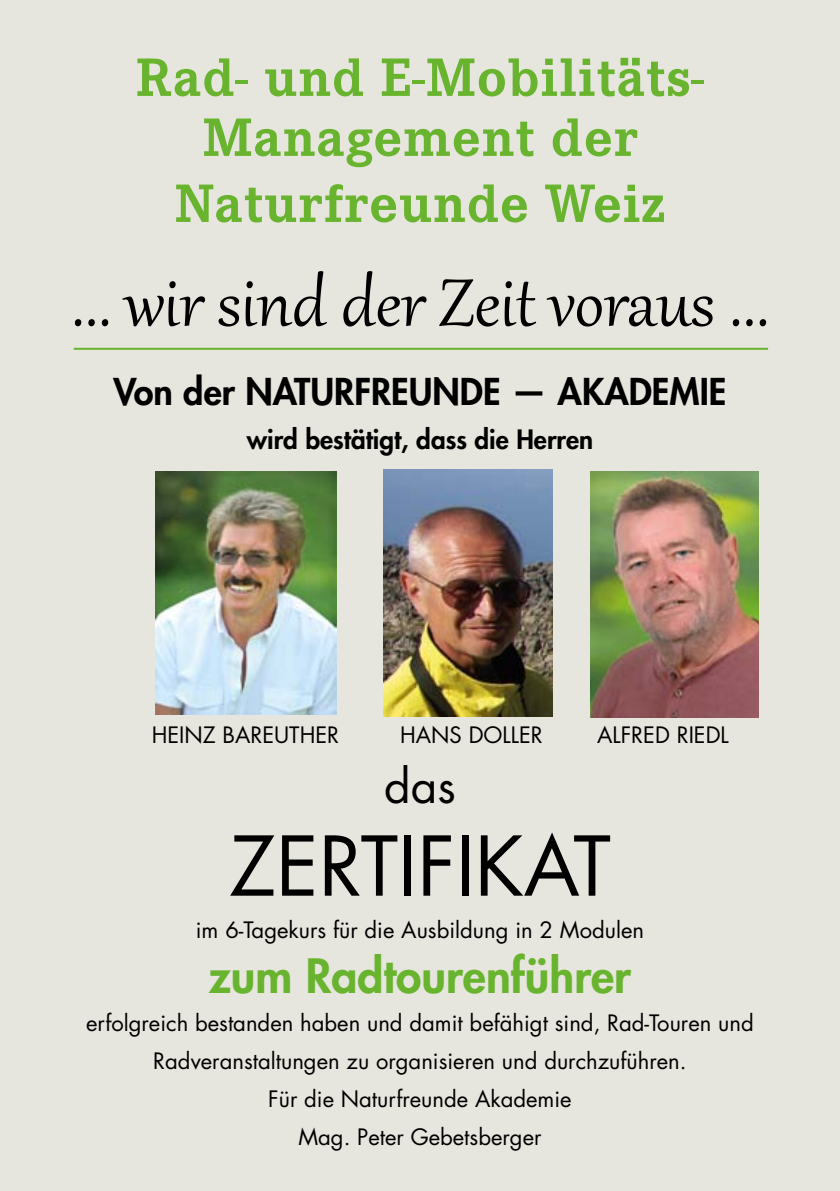
<style>
.page{position:relative;width:840px;height:1191px;background:#fff}
.page>*{position:absolute;margin:0;border:0;box-sizing:border-box;transform-origin:0 0}
.t1{font:82px "Gabriola";color:#000}
.t2{font:80px "Futura Std";color:#000}
.t3{font:700 56px/60px "Corporate E";letter-spacing:.02em;color:#69b42e;text-align:center}
.t4{font:800 46px "Futura Std";color:#69b42e}
.t5{font:46px "Futura Std";color:#000}
.t6{font:800 36px "Futura Std";color:#000}
.t7{font:800 26px "Futura Std";color:#000}
.t8{font:22px/38px "Futura Std";color:#000;text-align:center}
</style>
<div class="page">
<div style="left:0;top:0;width:839px;height:1191px;background:#e6e5de"></div>
<hr style="left:74px;top:348px;width:693px;height:2px;background:#69b42e">
<img style="left:383px;top:470px;width:169px;height:247px">
<img style="left:155px;top:471px;width:181px;height:243px">
<img style="left:590px;top:471px;width:168px;height:246px">
<h3 class="t3" style="left:136px;top:48px;width:569px">Rad- und E-Mobilitäts-<br>Management der</h3>
<h3 class="t3" style="left:175px;top:174px;width:491px">Naturfreunde Weiz</h3>
<h1 class="t1" style="left:71px;top:249px;width:699px">... wir sind der Zeit voraus ...</h1>
<h3 class="t6" style="left:113px;top:369px;width:614px">Von der NATURFREUNDE — AKADEMIE</h3>
<p class="t7" style="left:247px;top:423px;width:348px">wird bestätigt, dass die Herren</p>
<p class="t8" style="left:152px;top:716px;width:189px">HEINZ BAREUTHER</p>
<p class="t8" style="left:400px;top:716px;width:144px">HANS DOLLER</p>
<p class="t8" style="left:596px;top:716px;width:133px">ALFRED RIEDL</p>
<h3 class="t5" style="left:384px;top:757px;width:73px">das</h3>
<h2 class="t2" style="left:229px;top:815px;width:383px">ZERTIFIKAT</h2>
<p class="t8" style="left:196px;top:911px;width:449px">im 6-Tagekurs für die Ausbildung in 2 Modulen</p>
<h3 class="t4" style="left:209px;top:946px;width:423px">zum Radtourenführer</h3>
<p class="t8" style="left:86px;top:1004px;width:668px">erfolgreich bestanden haben und damit befähigt sind, Rad-Touren und Radveranstaltungen zu organisieren und durchzuführen.<br>Für die Naturfreunde Akademie<br>Mag. Peter Gebetsberger</p>
</div>
